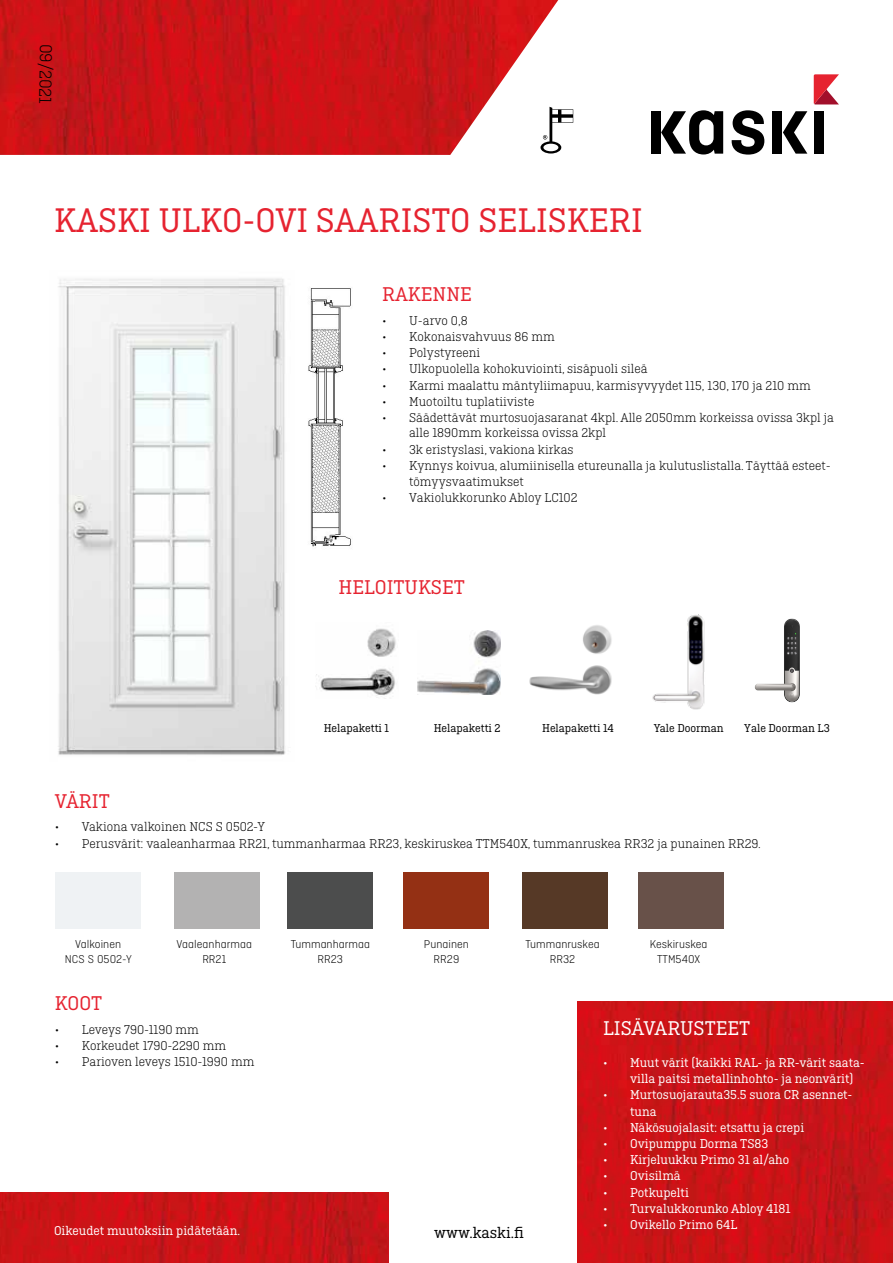
<style>
.page{position:relative;width:893px;height:1263px;background:#fff}
.page>*{position:absolute;margin:0;border:0;box-sizing:border-box;transform-origin:0 0}
.t1{font:36px "Ciutadella Slab";color:#e62330}
.t2{font:21px "Ciutadella Slab";color:#e62330}
.t3{font:21px "Ciutadella Slab";color:#fff}
.t4{font:300 18px "Ciutadella Slab";color:#000}
.t5{font:16.5px "Ciutadella Slab";color:#000}
.t6{font:300 13.5px/15.3px "Ciutadella Slab";color:#000}
.t7{font:13.5px/16.2px "Ciutadella Slab";color:#fff}
.t8{font:300 12px/15px "Ciutadella";letter-spacing:.005em;color:#000;text-align:center}
.t9{font:12px "Ciutadella Slab";color:#000}
</style>
<div class="page">
<img style="left:58px;top:278px;width:228px;height:477px">
<img style="left:0;top:0;width:558px;height:155px">
<svg style="left:814px;top:74px;width:25px;height:30px"></svg>
<svg style="left:732px;top:110px;width:32px;height:45px"></svg>
<svg style="left:661px;top:110px;width:62px;height:44px"></svg>
<div style="left:651px;top:111px;width:9px;height:43px;background:#000"></div>
<svg style="left:783px;top:111px;width:24px;height:43px"></svg>
<div style="left:772px;top:111px;width:10px;height:43px;background:#000"></div>
<div style="left:814px;top:111px;width:10px;height:43px;background:#000"></div>
<img style="left:577px;top:1002px;width:316px;height:261px">
<svg style="left:540px;top:107px;width:33px;height:47px"></svg>
<img style="left:0;top:1193px;width:388px;height:70px">
<img style="left:316px;top:628px;width:80px;height:70px">
<img style="left:418px;top:630px;width:82px;height:64px">
<img style="left:529px;top:625px;width:83px;height:70px">
<img style="left:652px;top:614px;width:53px;height:96px">
<div style="left:56px;top:873px;width:85px;height:56px;background:#eff2f4"></div>
<div style="left:175px;top:873px;width:85px;height:56px;background:#b3b2b2"></div>
<div style="left:404px;top:873px;width:85px;height:56px;background:#943014"></div>
<div style="left:523px;top:873px;width:85px;height:56px;background:#563926"></div>
<div style="left:288px;top:873px;width:85px;height:56px;background:#4c4d4d"></div>
<div style="left:639px;top:873px;width:85px;height:56px;background:#685149"></div>
<img style="left:308px;top:288px;width:43px;height:259px">
<img style="left:754px;top:619px;width:46px;height:84px">
<h3 class="t4" style="left:56px;top:44px;width:61px;rotate:91deg">09/2021</h3>
<h1 class="t1" style="left:54px;top:200px;width:590px">KASKI ULKO-OVI SAARISTO SELISKERI</h1>
<h2 class="t2" style="left:382px;top:283px;width:91px">RAKENNE</h2>
<p class="t6" style="left:382px;top:313px;width:87px">• U-arvo 0,8</p>
<p class="t6" style="left:382px;top:329px;width:174px">• Kokonaisvahvuus 86 mm</p>
<p class="t6" style="left:382px;top:345px;width:100px">• Polystyreeni</p>
<p class="t6" style="left:382px;top:361px;width:267px">• Ulkopuolella kohokuviointi, sisäpuoli sileä</p>
<p class="t6" style="left:382px;top:378px;width:430px">• Karmi maalattu mäntyliimapuu, karmisyvyydet 115, 130, 170 ja 210 mm</p>
<p class="t6" style="left:382px;top:394px;width:154px">• Muotoiltu tuplatiiviste</p>
<p class="t6" style="left:409px;top:410px;width:426px;text-indent:-27px">• Säädettävät murtosuojasaranat 4kpl. Alle 2050mm korkeissa ovissa 3kpl ja alle 1890mm korkeissa ovissa 2kpl</p>
<p class="t6" style="left:382px;top:441px;width:193px">• 3k eristyslasi, vakiona kirkas</p>
<p class="t6" style="left:409px;top:457px;width:423px;line-height:16.2px;text-indent:-27px">• Kynnys koivua, alumiinisella etureunalla ja kulutuslistalla. Täyttää esteet&shy;tömyysvaatimukset</p>
<p class="t6" style="left:382px;top:490px;width:197px">• Vakiolukkorunko Abloy LC102</p>
<h2 class="t2" style="left:338px;top:576px;width:128px">HELOITUKSET</h2>
<p class="t9" style="left:324px;top:721px;width:67px">Helapaketti 1</p>
<p class="t9" style="left:434px;top:721px;width:68px">Helapaketti 2</p>
<p class="t9" style="left:542px;top:721px;width:73px">Helapaketti 14</p>
<p class="t9" style="left:654px;top:721px;width:71px">Yale Doorman</p>
<p class="t9" style="left:744px;top:721px;width:87px">Yale Doorman L3</p>
<h2 class="t2" style="left:55px;top:789px;width:56px">VÄRIT</h2>
<p class="t6" style="left:55px;top:819px;width:212px">• Vakiona valkoinen NCS S 0502-Y</p>
<p class="t6" style="left:55px;top:836px;width:708px">• Perusvärit: vaaleanharmaa RR21, tummanharmaa RR23, keskiruskea TTM540X, tummanruskea RR32 ja punainen RR29.</p>
<p class="t8" style="left:65px;top:936px;width:68px">Valkoinen<br>NCS S 0502-Y</p>
<p class="t8" style="left:177px;top:936px;width:77px">Vaaleanharmaa<br>RR21</p>
<p class="t8" style="left:291px;top:936px;width:81px">Tummanharmaa<br>RR23</p>
<p class="t8" style="left:424px;top:936px;width:47px">Punainen<br>RR29</p>
<p class="t8" style="left:525px;top:936px;width:76px">Tummanruskea<br>RR32</p>
<p class="t8" style="left:650px;top:936px;width:59px">Keskiruskea<br>TTM540X</p>
<h2 class="t2" style="left:55px;top:992px;width:49px">KOOT</h2>
<p class="t6" style="left:55px;top:1022px;width:146px">• Leveys 790-1190 mm</p>
<p class="t6" style="left:55px;top:1038px;width:173px">• Korkeudet 1790-2290 mm</p>
<p class="t6" style="left:55px;top:1054px;width:201px">• Parioven leveys 1510-1990 mm</p>
<p class="t7" style="left:54px;top:1222px;width:188px">Oikeudet muutoksiin pidätetään.</p>
<p class="t5" style="left:434px;top:1223px;width:91px">www.kaski.fi</p>
<h2 class="t3" style="left:603px;top:1016px;width:149px">LISÄVARUSTEET</h2>
<p class="t7" style="left:630px;top:1054px;width:236px;text-indent:-27px">• Muut värit (kaikki RAL- ja RR-värit saata&shy;villa paitsi metallinhohto- ja neonvärit)</p>
<p class="t7" style="left:630px;top:1087px;width:224px;text-indent:-27px">• Murtosuojarauta35.5 suora CR asennet&shy;tuna</p>
<p class="t7" style="left:603px;top:1119px;width:203px">• Näkösuojalasit: etsattu ja crepi</p>
<p class="t7" style="left:603px;top:1135px;width:167px">• Ovipumppu Dorma TS83</p>
<p class="t7" style="left:603px;top:1152px;width:188px">• Kirjeluukku Primo 31 al/aho</p>
<p class="t7" style="left:603px;top:1168px;width:79px">• Ovisilmä</p>
<p class="t7" style="left:603px;top:1184px;width:87px">• Potkupelti</p>
<p class="t7" style="left:603px;top:1200px;width:189px">• Turvalukkorunko Abloy 4181</p>
<p class="t7" style="left:603px;top:1216px;width:136px">• Ovikello Primo 64L</p>
</div>
